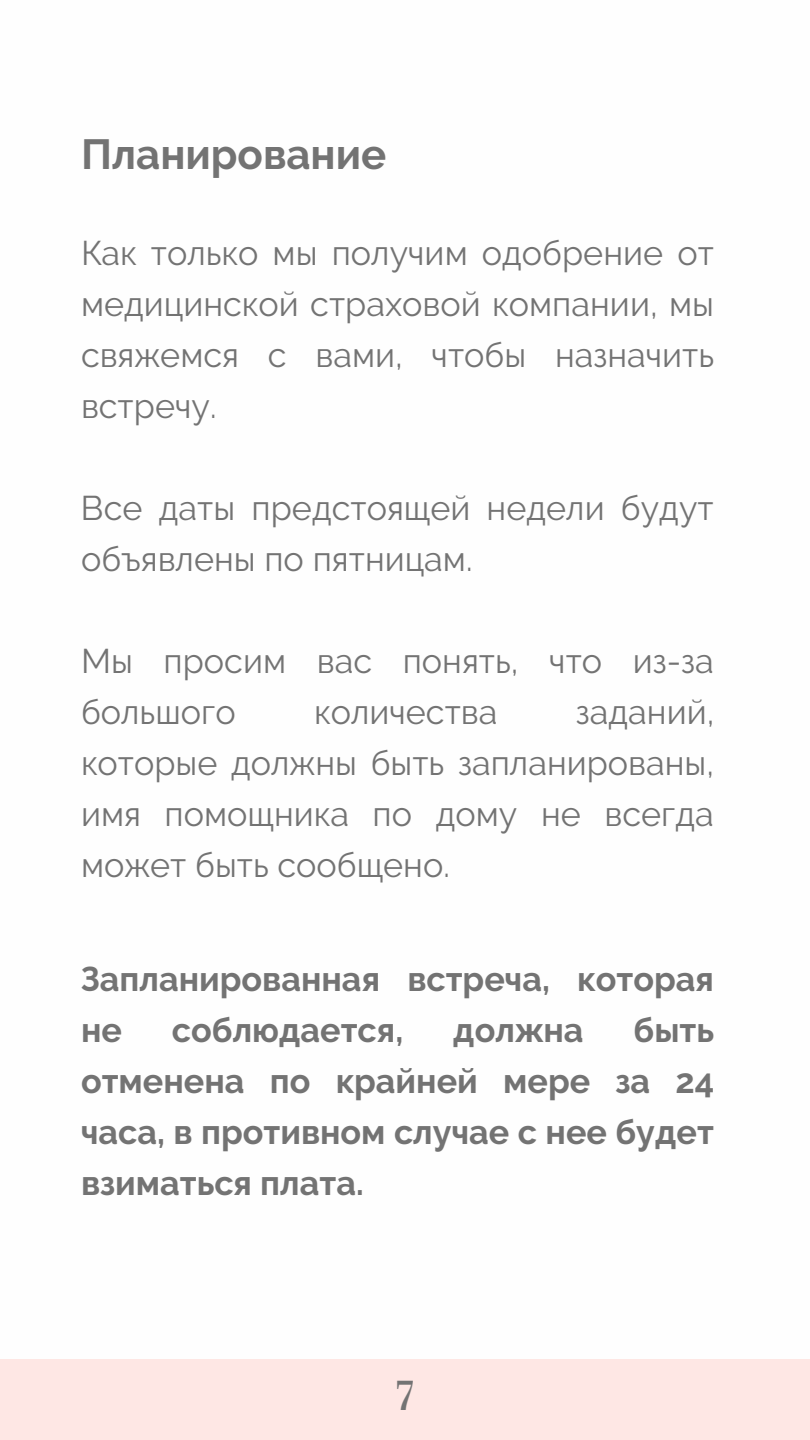
<style>
.page{position:relative;width:810px;height:1440px;background:#fff}
.page>*{position:absolute;margin:0;border:0;box-sizing:border-box;transform-origin:0 0}
.t1{font:700 42px "Raleway";color:#737373}
.t2{font:36px "Prata";color:#737373}
.t3{font:34.2px/51px "Raleway";color:#737373;text-align:justify}
.t4{font:700 34.2px/51px "Raleway";color:#737373}
</style>
<div class="page">
<div style="left:0;top:1359px;width:810px;height:81px;background:#fee7e4"></div>
<p class="t1" style="left:81px;top:130px;width:307px">Планирование</p>
<p class="t3" style="left:81px;top:227px;width:635px">Как только мы получим одобрение от медицинской страховой компании, мы свяжемся с вами, чтобы назначить встречу.</p>
<p class="t3" style="left:81px;top:482px;width:634px">Все даты предстоящей недели будут объявлены по пятницам.</p>
<p class="t3" style="left:81px;top:635px;width:634px">Мы просим вас понять, что из-за большого</p>
<p class="t3" style="left:81px;top:686px;width:635px;text-indent:495px">заданий, которые должны быть запланированы, имя помощника по дому не всегда может быть сообщено.</p>
<p class="t3" style="left:314px;top:686px;width:185px">количества</p>
<p class="t4" style="left:81px;top:954px;width:634px">Запланированная встреча, которая не</p>
<p class="t4" style="left:81px;top:1005px;width:635px;text-align:justify;text-indent:553px">быть отменена по крайней мере за 24 часа, в противном случае с нее будет взиматься плата.</p>
<p class="t4" style="left:172px;top:1005px;width:233px">соблюдается,</p>
<p class="t4" style="left:453px;top:1005px;width:132px">должна</p>
<p class="t2" style="left:396px;top:1375px;width:19px">7</p>
</div>
